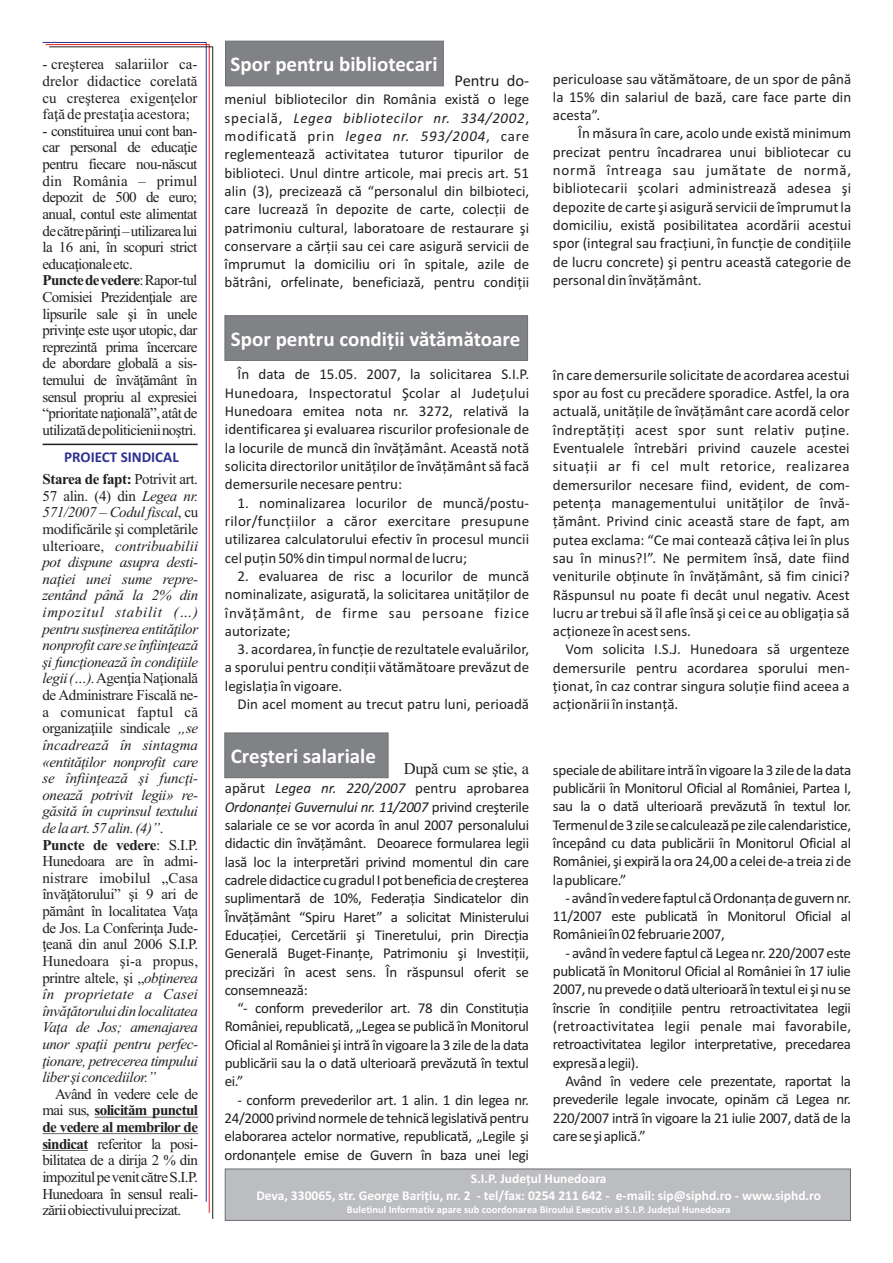
<style>
.page{position:relative;width:893px;height:1263px;background:#fff}
.page>*{position:absolute;margin:0;border:0;box-sizing:border-box;transform-origin:0 0}
.t1{font:700 21px "Calibri";color:#fff}
.t2{font:16.5px "Times New Roman";letter-spacing:-.025em;color:#231f20}
.t3{font:16.5px "Calibri";color:#231f20}
.t4{font:15px/18.3px "Calibri";color:#231f20;text-align:justify}
.t5{font:italic 15px/16.6px "Times New Roman";letter-spacing:-.025em;color:#231f20}
.t6{font:15px/16.6px "Times New Roman";letter-spacing:-.04em;color:#231f20;text-align:justify}
.t7{font:700 15px "Calibri";color:#2e3092}
.t8{font:700 13.5px/16.5px "Calibri";color:#fff;text-align:center}
.t9{font:700 10.5px "Calibri";color:#fff}
.s1{font-weight:700}
.s2{font-weight:700;font-style:normal}
.s3{font-style:normal}
.s4{font-style:italic}
</style>
<div class="page">
<hr style="left:43px;top:42px;width:163px;height:1px;background:#2e3092">
<hr style="left:206px;top:42px;width:1px;height:1160px;background:#2e3092">
<hr style="left:46px;top:44px;width:163px;height:1px;background:#ee1d23">
<hr style="left:209px;top:44px;width:1px;height:1169px;background:#ee1d23">
<hr style="left:49px;top:47px;width:164px;height:1px;background:#231f20">
<hr style="left:212px;top:47px;width:1px;height:1172px;background:#231f20">
<hr style="left:43px;top:444px;width:155px;height:1px;background:#231f20">
<div style="left:225px;top:41px;width:219px;height:45px;background:#808285"></div>
<div style="left:225px;top:315px;width:303px;height:46px;background:#808285"></div>
<div style="left:224px;top:733px;width:164px;height:45px;background:#808285"></div>
<hr style="left:95px;top:1117px;width:65px;height:1px;background:#231f20">
<hr style="left:160px;top:1117px;width:38px;height:1px;background:#231f20">
<hr style="left:43px;top:1133px;width:155px;height:1px;background:#231f20">
<hr style="left:43px;top:1150px;width:45px;height:1px;background:#231f20">
<div style="left:225px;top:1169px;width:626px;height:52px;background:#bcbdc0"></div>
<p class="t6" style="left:43px;top:57px;width:156px">- creºterea salariilor ca&shy;drelor didactice corelatã cu creºterea exigenþelor faþã de prestaþia acestora;</p>
<p class="t6" style="left:42px;top:124px;width:157px;text-align:left">- constituirea unui cont ban&shy;car personal de educaþie pentru fiecare nou-nãscut din România – primul depozit de 500 de euro; anual, contul este alimentat decãtrepãrinþi–utilizarealui la 16 ani, în scopuri strict educaþionaleetc.<br><span class="s1">Punctedevedere</span>:Rapor-tul<br>Comisiei Prezidenþiale are lipsurile sale ºi în unele privinþe este uºor utopic, dar reprezintã prima încercare de abordare globalã a sis&shy;temului de învãþãmânt în sensul propriu al expresiei “prioritate naþionalã”, atât de utilizatãdepoliticieniinoºtri.</p>
<p class="t7" style="left:64px;top:450px;width:116px">PROIECT SINDICAL</p>
<p class="t5" style="left:42px;top:472px;width:157px"><span class="s2">Starea de fapt:</span> <span class="s3">Potrivit art.<br>57 alin. (4) din</span> Legea nr.<br>571/2007 – Codulfiscal<span class="s3">, cu modificãrile ºi completãrile ulterioare,</span> contribuabilii pot dispune asupra desti&shy;naþiei unei sume repre&shy;zentând pânã la 2% din impozitul stabilit (…) pentru susþinerea entitãþilor nonprofit care se înfiinþeazã ºifuncþioneazã în condiþiile legii(…).<span class="s3">AgenþiaNaþionalã de Administrare Fiscalã ne&shy;a comunicat faptul cã organizaþiile sindicale</span> „se încadreazã în sintagma «entitãþilor nonprofit care se înfiinþeazã ºi funcþi&shy;oneazã potrivit legii» re&shy;gãsitã în cuprinsul textului delaart.57alin.(4)”<span class="s3">.<br></span><span class="s2">Puncte de vedere</span><span class="s3">: S.I.P.<br>Hunedoara are în admi&shy;nistrare imobilul „Casa învãþãtorului” ºi 9 ari de pãmânt în localitatea Vaþa de Jos. La Conferinþa Jude&shy;þeanã din anul 2006 S.I.P.<br>Hunedoara ºi-a propus, printre altele, ºi „</span>obþinerea în proprietate a Casei învãþãtoruluidinlocalitatea<br>Vaþa de Jos; amenajarea unor spaþii pentru perfec&shy;þionare, petrecerea timpului liberºiconcediilor.”</p>
<p class="t6" style="left:42px;top:1087px;width:157px;text-indent:13px">Având în vedere cele de mai sus, <span class="s1">solicitãm punctul de vedere al membrilor de sindicat</span> referitor la posi&shy;bilitatea de a dirija 2 % din impozitulpevenitcãtreS.I.P.<br>Hunedoara în sensul reali&shy;zãriiobiectivuluiprecizat.</p>
<h1 class="t1" style="left:231px;top:55px;width:208px">Spor pentru bibliotecari</h1>
<p class="t4" style="left:225px;top:91px;width:306px">meniul bibliotecilor din România existã o lege specialã, <span class="s4">Legea bibliotecilor nr. 334/2002</span>, modificatã prin <span class="s4">legea nr. 593/2004</span>, care reglementeazã activitatea tuturor tipurilor de biblioteci. Unul dintre articole, mai precis art. 51 alin (3), precizeazã cã “personalul din bilbioteci, care lucreazã în depozite de carte, colecþii de patrimoniu cultural, laboratoare de restaurare ºi conservare a cãrþii sau cei care asigurã servicii de împrumut la domiciliu ori în spitale, azile de bãtrâni, orfelinate, beneficiazã, pentru condiþii</p>
<p class="t3" style="left:454px;top:74px;width:76px">Pentru do-</p>
<h1 class="t1" style="left:231px;top:330px;width:291px">Spor pentru condiþii vãtãmãtoare</h1>
<p class="t4" style="left:225px;top:367px;width:306px;text-indent:13px">În data de 15.05. 2007, la solicitarea S.I.P.<br>Hunedoara, Inspectoratul ªcolar al Judeþului Hunedoara emitea nota nr. 3272, relativã la identificarea ºi evaluarea riscurilor profesionale de la locurile de muncã din învãþãmânt. Aceastã notã solicita directorilor unitãþilor de învãþãmânt sã facã demersurile necesare pentru:</p>
<p class="t4" style="left:225px;top:495px;width:306px;text-indent:13px">1. nominalizarea locurilor de muncã/postu&shy;rilor/funcþiilor a cãror exercitare presupune utilizarea calculatorului efectiv în procesul muncii cel puþin 50% din timpul normal de lucru;</p>
<p class="t4" style="left:225px;top:568px;width:306px;text-indent:13px">2. evaluarea de risc a locurilor de muncã nominalizate, asiguratã, la solicitarea unitãþilor de învãþãmânt, de firme sau persoane fizice autorizate;</p>
<p class="t4" style="left:225px;top:641px;width:306px;text-indent:13px">3. acordarea, în funcþie de rezultatele evaluãrilor, a sporului pentru condiþii vãtãmãtoare prevãzut de legislaþia în vigoare.</p>
<p class="t4" style="left:238px;top:696px;width:293px">Din acel moment au trecut patru luni, perioadã</p>
<h1 class="t1" style="left:231px;top:748px;width:147px">Creºteri salariale</h1>
<p class="t2" style="left:404px;top:763px;width:127px">Dupã cum se ºtie, a</p>
<p class="t4" style="left:225px;top:780px;width:306px">apãrut <span class="s4">Legea nr. 220/2007</span> pentru aprobarea <span class="s4">Ordonanþei Guvernului nr. 11/2007</span> privind creºterile salariale ce se vor acorda în anul 2007 personalului didactic din învãþãmânt. Deoarece formularea legii lasã loc la interpretãri privind momentul din care cadreledidacticecugradulIpotbeneficiadecreºterea suplimentarã de 10%, Federaþia Sindicatelor din Învãþãmânt “Spiru Haret” a solicitat Ministerului Educaþiei, Cercetãrii ºi Tineretului, prin Direcþia Generalã Buget-Finanþe, Patrimoniu ºi Investiþii, precizãri în acest sens. În rãspunsul oferit se consemneazã:</p>
<p class="t4" style="left:225px;top:1000px;width:306px;text-indent:13px">“- conform prevederilor art. 78 din Constituþia României, republicatã, „Legea se publicã în Monitorul Oficial al României ºi intrã în vigoare la 3 zile de la data publicãrii sau la o datã ulterioarã prevãzutã în textul ei.”</p>
<p class="t4" style="left:225px;top:1092px;width:306px;text-indent:13px">- conform prevederilor art. 1 alin. 1 din legea nr.<br>24/2000privindnormeledetehnicã legislativãpentru elaborarea actelor normative, republicatã, „Legile ºi ordonanþele emise de Guvern în baza unei legi</p>
<p class="t4" style="left:553px;top:71px;width:300px">periculoase sau vãtãmãtoare, de un spor de pânã la 15% din salariul de bazã, care face parte din acesta”.</p>
<p class="t4" style="left:553px;top:126px;width:300px;text-indent:25px">În mãsura în care, acolo unde existã minimum precizat pentru încadrarea unui bibliotecar cu normã întreaga sau jumãtate de normã, bibliotecarii ºcolari administreazã adesea ºi depozite de carte ºi asigurã servicii de împrumut la domiciliu, existã posibilitatea acordãrii acestui spor (integral sau fracþiuni, în funcþie de condiþiile de lucru concrete) ºi pentru aceastã categorie de personal din învãþãmânt.</p>
<p class="t4" style="left:553px;top:367px;width:298px">în care demersurile solicitate de acordarea acestui spor au fost cu precãdere sporadice. Astfel, la ora actualã, unitãþile de învãþãmânt care acordã celor îndreptãþiþi acest spor sunt relativ puþine.<br>Eventualele întrebãri privind cauzele acestei situaþii ar fi cel mult retorice, realizarea demersurilor necesare fiind, evident, de com&shy;petenþa managementului unitãþilor de învã&shy;þãmânt. Privind cinic aceastã stare de fapt, am putea exclama: “Ce mai conteazã câþiva lei în plus sau în minus?!”. Ne permitem însã, date fiind veniturile obþinute în învãþãmânt, sã fim cinici?<br>Rãspunsul nu poate fi decât unul negativ. Acest lucru ar trebui sã îl afle însã ºi cei ce au obligaþia sã acþioneze în acest sens.</p>
<p class="t4" style="left:553px;top:641px;width:298px;text-indent:13px">Vom solicita I.S.J. Hunedoara sã urgenteze demersurile pentru acordarea sporului men&shy;þionat, în caz contrar singura soluþie fiind aceea a acþionãrii în instanþã.</p>
<p class="t4" style="left:553px;top:762px;width:300px">specialedeabilitareintrã învigoarela3ziledeladata publicãrii în Monitorul Oficial al României, Partea I, sau la o datã ulterioarã prevãzutã în textul lor.<br>Termenulde3zilesecalculeazãpezilecalendaristice, începând cu data publicãrii în Monitorul Oficial al României, ºi expirã la ora 24,00 a celei de-a treia zi de lapublicare.”</p>
<p class="t4" style="left:553px;top:890px;width:300px;text-indent:13px">-avândînvederefaptulcãOrdonanþadeguvernnr.<br>11/2007 este publicatã în Monitorul Oficial al Românieiîn02februarie2007,</p>
<p class="t4" style="left:553px;top:945px;width:300px;text-indent:13px">- având în vedere faptul cã Legea nr. 220/2007 este publicatã în Monitorul Oficial al României în 17 iulie 2007,nuprevedeodatãulterioarãîntextuleiºinuse înscrie în condiþiile pentru retroactivitatea legii (retroactivitatea legii penale mai favorabile, retroactivitatea legilor interpretative, precedarea expresãalegii).</p>
<p class="t4" style="left:553px;top:1073px;width:300px;text-indent:13px">Având în vedere cele prezentate, raportat la prevederile legale invocate, opinãm cã Legea nr.<br>220/2007 intrã în vigoare la 21 iulie 2007, datã de la careseºiaplicã.”</p>
<p class="t8" style="left:256px;top:1172px;width:566px">S.I.P. Judeþul Hunedoara<br>Deva, 330065, str. George Bariþiu, nr. 2 - tel/fax: 0254 211 642 - e-mail: sip@siphd.ro - www.siphd.ro</p>
<p class="t9" style="left:347px;top:1205px;width:385px">Buletinul Informativ apare sub coordonarea Biroului Executiv al S.I.P. Judeþul Hunedoara</p>
</div>
